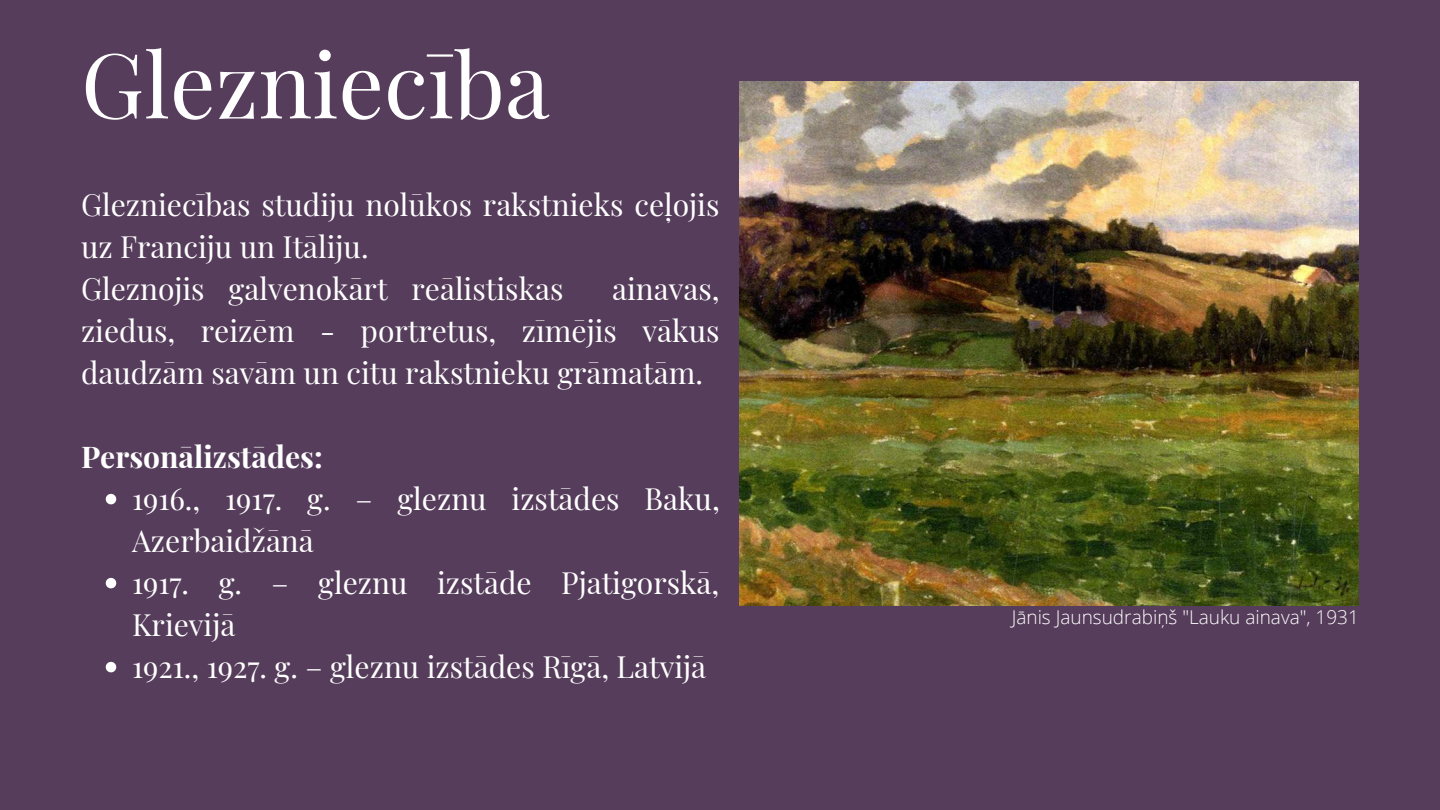
<style>
.page{position:relative;width:1440px;height:810px;background:#563d5b}
.page>*{position:absolute;margin:0;border:0;box-sizing:border-box;transform-origin:0 0}
.t1{font:90px "Playfair Display";color:#fff}
.t2{font:30px/42px "Playfair Display";color:#fff}
.t3{font:700 30px "Playfair Display";color:#fff}
.t4{font:300 19px "Open Sans";color:#fff}
</style>
<div class="page">
<svg style="left:106px;top:494px;width:10px;height:10px"></svg>
<svg style="left:106px;top:578px;width:10px;height:10px"></svg>
<svg style="left:106px;top:662px;width:10px;height:10px"></svg>
<img style="left:739px;top:81px;width:620px;height:524px">
<h1 class="t1" style="left:81px;top:21px;width:470px">Glezniecība</h1>
<p class="t2" style="left:81px;top:182px;width:640px">Glezniecības studiju nolūkos rakstnieks ceļojis uz Franciju un Itāliju.<br>Gleznojis galvenokārt reālistiskas</p>
<p class="t2" style="left:81px;top:266px;width:640px;text-align:justify;text-indent:531px">ainavas, ziedus, reizēm - portretus, zīmējis vākus daudzām savām un citu rakstnieku grāmatām.</p>
<p class="t3" style="left:81px;top:435px;width:243px">Personālizstādes:</p>
<p class="t2" style="left:132px;top:476px;width:589px">1916., 1917. g. – gleznu izstādes Baku,<br>Azerbaidžānā<br>1917. g. – gleznu izstāde Pjatigorskā,<br>Krievijā<br>1921., 1927. g. – gleznu izstādes Rīgā, Latvijā</p>
<p class="t4" style="left:1012px;top:603px;width:349px">Jānis Jaunsudrabiņš "Lauku ainava", 1931</p>
</div>
